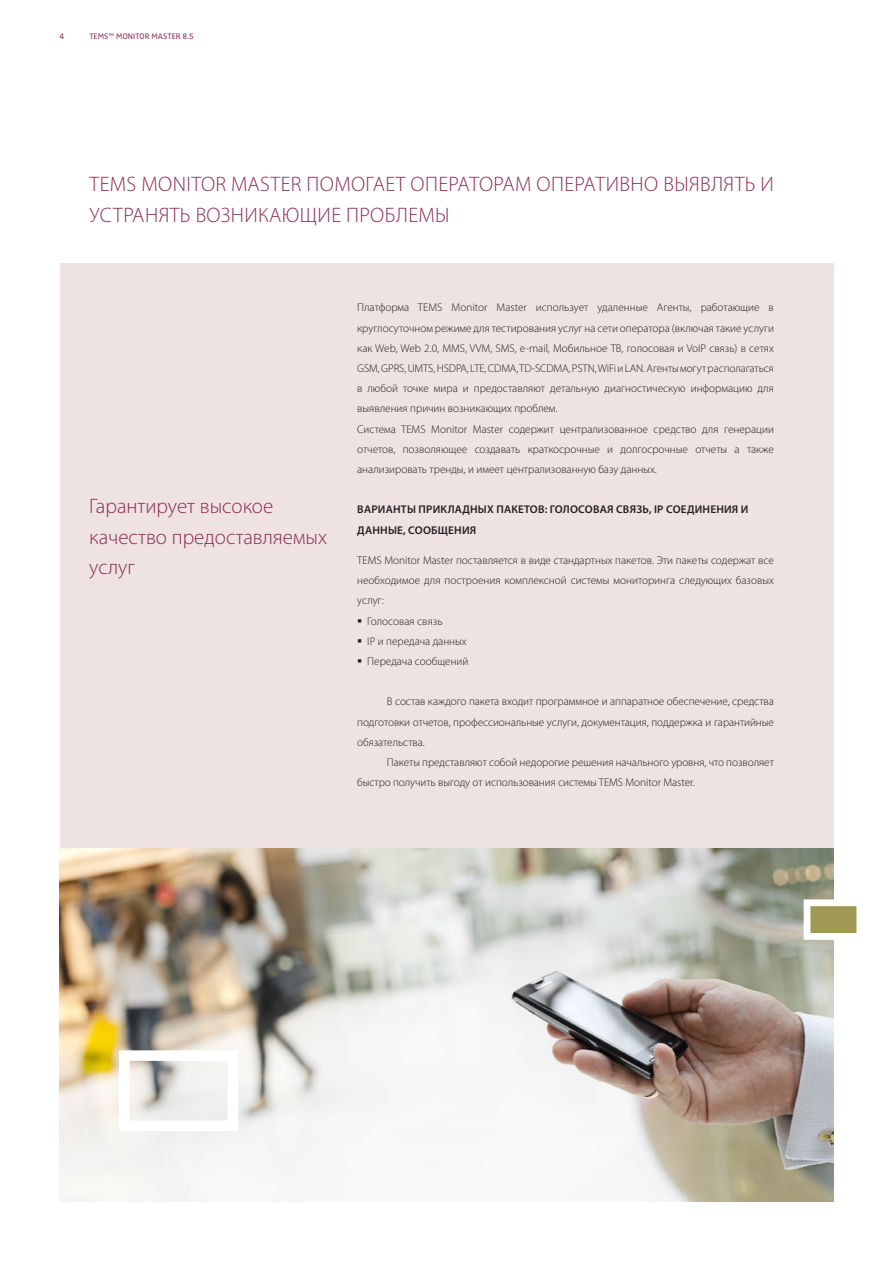
<style>
.page{position:relative;width:893px;height:1263px;background:#fff}
.page>*{position:absolute;margin:0;border:0;box-sizing:border-box;transform-origin:0 0}
._1_Chapter_Heading{font:300 21px/30.3px "Myriad Pro";letter-spacing:.02em;color:#8c2e53}
._7_Quote{font:300 21px/30.3px "Myriad Pro";color:#8c2e53}
._3_Body_Text_No_inde{font:300 11.25px/20.2px "Myriad Pro";color:#231f20;text-align:justify}
._3_Body_Text{font:300 11.25px/20.2px "Myriad Pro";letter-spacing:-.005em;color:#231f20;text-align:justify}
._2_Paragraph_Heading{font:600 11.25px/20.2px "Myriad Pro";letter-spacing:.02em;color:#231f20}
._3_Bullet_List{font:300 11.25px "Myriad Pro";color:#231f20}
._6_Running_Head{font:8.25px "Ascom Zwo";letter-spacing:.01em;color:#8c2e53}
._6_Footnote_Identifi{font:8.25px "Ascom Zwo";color:#8c2e53}
</style>
<div class="page">
<div style="left:60px;top:264px;width:773px;height:937px;background:#eee2e2"></div>
<img style="left:60px;top:848px;width:773px;height:353px">
<div style="left:804px;top:899px;width:59px;height:41px;background:#a09953;border:7px solid #fff"></div>
<div style="left:119px;top:1050px;width:119px;height:81px;border:10px solid #fff"></div>
<p class="_6_Footnote_Identifi" style="left:60px;top:32px;width:6px">4</p>
<p class="_6_Running_Head" style="left:89px;top:32px;width:106px">TEMS™ MONITOR MASTER 8.5</p>
<p class="_1_Chapter_Heading" style="left:90px;top:169px;width:686px">TEMS MONITOR MASTER ПОМОГАЕТ ОПЕРАТОРАМ ОПЕРАТИВНО ВЫЯВЛЯТЬ И<br>УСТРАНЯТЬ ВОЗНИКАЮЩИЕ ПРОБЛЕМЫ</p>
<p class="_7_Quote" style="left:89px;top:491px;width:239px">Гарантирует высокое качество предоставляемых услуг</p>
<p class="_3_Body_Text_No_inde" style="left:357px;top:298px;width:418px">Платформа TEMS Monitor Master использует удаленные Агенты, работающие в круглосуточном режиме для тестирования услуг на сети оператора (включая такие услуги как Web, Web 2.0, MMS, VVM, SMS, e-mail, Мобильное ТВ, голосовая и VoIP связь) в сетях GSM, GPRS, UMTS, HSDPA, LTE, CDMA, TD-SCDMA, PSTN, WiFi и LAN. Агенты могут располагаться в любой точке мира и предоставляют детальную диагностическую информацию для выявления причин возникающих проблем.</p>
<p class="_3_Body_Text_No_inde" style="left:357px;top:419px;width:418px">Система TEMS Monitor Master содержит централизованное средство для генерации отчетов, позволяющее создавать краткосрочные и долгосрочные отчеты а также анализировать тренды, и имеет централизованную базу данных.</p>
<p class="_2_Paragraph_Heading" style="left:357px;top:499px;width:393px">ВАРИАНТЫ ПРИКЛАДНЫХ ПАКЕТОВ: ГОЛОСОВАЯ СВЯЗЬ, IP СОЕДИНЕНИЯ И<br>ДАННЫЕ, СООБЩЕНИЯ</p>
<p class="_3_Body_Text_No_inde" style="left:357px;top:550px;width:418px">TEMS Monitor Master поставляется в виде стандартных пакетов. Эти пакеты содержат все необходимое для построения комплексной системы мониторинга следующих базовых услуг:</p>
<p class="_3_Bullet_List" style="left:367px;top:615px;width:77px">Голосовая связь</p>
<p class="_3_Bullet_List" style="left:367px;top:635px;width:101px">IP и передача данных</p>
<p class="_3_Bullet_List" style="left:367px;top:655px;width:103px">Передача сообщений</p>
<p class="_3_Body_Text" style="left:357px;top:692px;width:418px;text-indent:30px">В состав каждого пакета входит программное и аппаратное обеспечение, средства подготовки отчетов, профессиональные услуги, документация, поддержка и гарантийные обязательства.</p>
<p class="_3_Body_Text" style="left:357px;top:752px;width:418px;text-indent:30px">Пакеты представляют собой недорогие решения начального уровня, что позволяет быстро получить выгоду от использования системы TEMS Monitor Master.</p>
</div>
